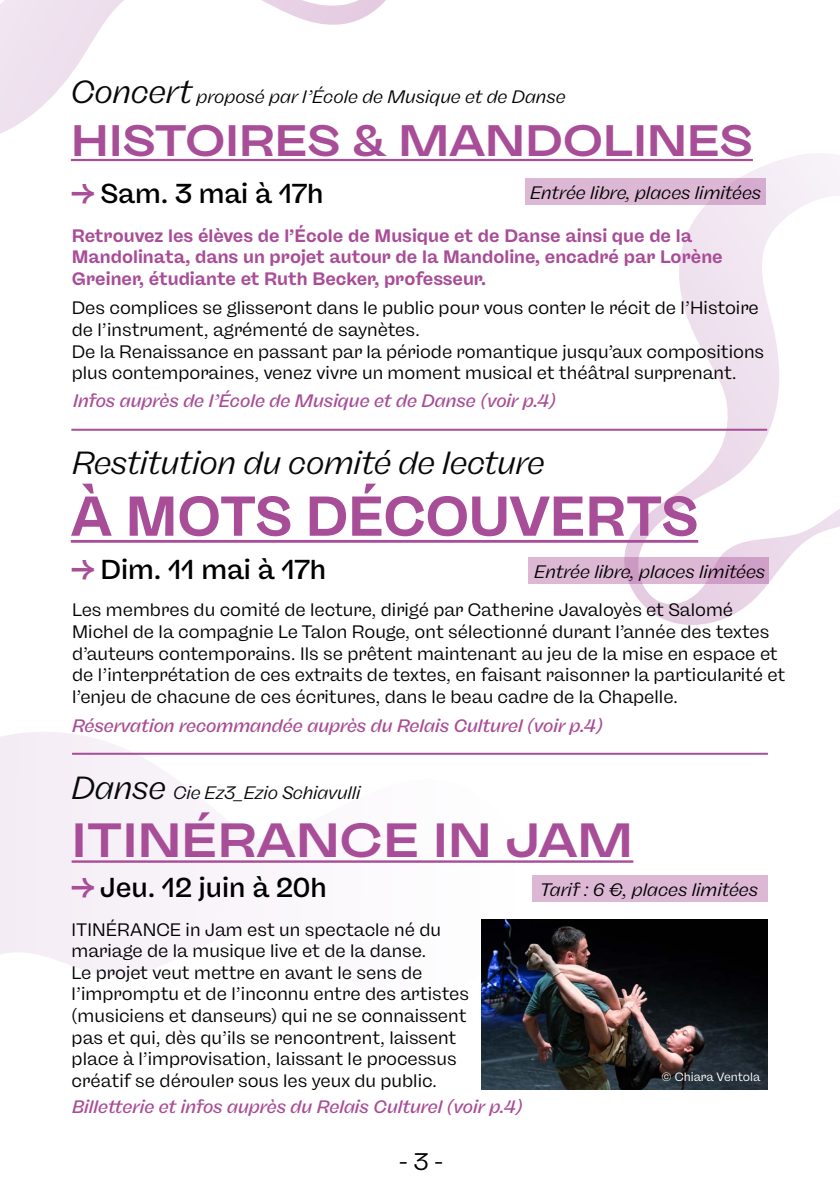
<style>
.page{position:relative;width:840px;height:1191px;background:#fff}
.page>*{position:absolute;margin:0;border:0;box-sizing:border-box;transform-origin:0 0}
.t1{font:700 56px "Freigeist";letter-spacing:-.01em;color:#a84d97}
.t2{font:700 expanded 48px "Freigeist";letter-spacing:-.01em;color:#a84d97}
.t3{font:700 expanded 44px "Freigeist";letter-spacing:-.01em;color:#a84d97}
.t4{font:italic 32px "Freigeist";letter-spacing:-.01em;color:#07080a}
.t5{font:500 27.4px "Freigeist";color:#000}
.t6{font:24px "Freigeist";color:#000}
.t7{font:18px/21.6px "Freigeist";color:#000}
.t8{font:700 18px/21.6px "Freigeist";color:#a84d97}
.t9{font:italic 500 18px "Freigeist";color:#a84d97}
.t10{font:italic 18px "Freigeist";color:#000}
.t11{font:italic 18px "Freigeist";letter-spacing:-.01em;color:#07080a}
.t12{font:12px "Freigeist";color:#fff}
.s1{font-size:32px;color:#07080a}
.s2{font-weight:700;color:#a84d97}
.s3{font-size:32px}
</style>
<div class="page">
<svg style="left:616px;top:153px;width:223px;height:472px"></svg>
<svg style="left:0;top:732px;width:544px;height:358px"></svg>
<svg style="left:0;top:0;width:386px;height:134px"></svg>
<div style="left:532px;top:875px;width:235px;height:26px;background:#dcb8d5"></div>
<hr style="left:72px;top:860px;width:561px;height:2px;background:#a84d97">
<img style="left:481px;top:920px;width:286px;height:169px">
<hr style="left:72px;top:752px;width:695px;height:2px;background:#a84d97">
<hr style="left:71px;top:540px;width:626px;height:3px;background:#a84d97">
<svg style="left:528px;top:557px;width:240px;height:26px;background:#d8b0d0"></svg>
<hr style="left:71px;top:159px;width:681px;height:2px;background:#a84d97">
<div style="left:525px;top:178px;width:240px;height:27px;background:linear-gradient(to right,#debbd7,#d7b0d1)"></div>
<hr style="left:71px;top:429px;width:695px;height:2px;background:#a84d97">
<p class="t10" style="left:71px;top:86px;width:496px"><span class="s1">Concert</span> proposé par l’École de Musique et de Danse</p>
<h3 class="t3" style="left:71px;top:113px;width:683px">HISTOIRES &amp; MANDOLINES</h3>
<h3 class="t5" style="left:72px;top:176px;width:252px"><span class="s2">→</span> Sam. 3 mai à 17h</h3>
<p class="t10" style="left:529px;top:182px;width:232px">Entrée libre, places limitées</p>
<p class="t8" style="left:72px;top:225px;width:652px">Retrouvez les élèves de l’École de Musique et de Danse ainsi que de la<br>Mandolinata, dans un projet autour de la Mandoline, encadré par Lorène<br>Greiner, étudiante et Ruth Becker, professeur.</p>
<p class="t7" style="left:72px;top:298px;width:693px">Des complices se glisseront dans le public pour vous conter le récit de l’Histoire de l’instrument, agrémenté de saynètes.<br>De la Renaissance en passant par la période romantique jusqu’aux compositions plus contemporaines, venez vivre un moment musical et théâtral surprenant.</p>
<p class="t9" style="left:73px;top:389px;width:484px">Infos auprès de l’École de Musique et de Danse (voir p.4)</p>
<h3 class="t4" style="left:72px;top:444px;width:474px">Restitution du comité de lecture</h3>
<h1 class="t1" style="left:71px;top:481px;width:628px">À MOTS DÉCOUVERTS</h1>
<h3 class="t5" style="left:72px;top:552px;width:255px"><span class="s2">→</span> Dim. 11 mai à 17h</h3>
<p class="t10" style="left:534px;top:561px;width:232px">Entrée libre, places limitées</p>
<p class="t7" style="left:72px;top:599px;width:714px">Les membres du comité de lecture, dirigé par Catherine Javaloyès et Salomé Michel de la compagnie Le Talon Rouge, ont sélectionné durant l’année des textes d’auteurs contemporains. Ils se prêtent maintenant au jeu de la mise en espace et de l’interprétation de ces extraits de textes, en faisant raisonner la particularité et l’enjeu de chacune de ces écritures, dans le beau cadre de la Chapelle.</p>
<p class="t9" style="left:72px;top:715px;width:532px">Réservation recommandée auprès du Relais Culturel (voir p.4)</p>
<p class="t11" style="left:72px;top:782px;width:290px"><span class="s3">Danse</span> Cie Ez3_Ezio Schiavulli</p>
<h2 class="t2" style="left:72px;top:810px;width:563px">ITINÉRANCE IN JAM</h2>
<h3 class="t5" style="left:72px;top:870px;width:256px"><span class="s2">→</span> Jeu. 12 juin à 20h</h3>
<p class="t7" style="left:72px;top:918px;width:398px">ITINÉRANCE in Jam est un spectacle né du mariage de la musique live et de la danse.<br>Le projet veut mettre en avant le sens de l’impromptu et de l’inconnu entre des artistes (musiciens et danseurs) qui ne se connaissent pas et qui, dès qu’ils se rencontrent, laissent place à l’improvisation, laissant le processus créatif se dérouler sous les yeux du public.</p>
<p class="t9" style="left:72px;top:1096px;width:451px">Billetterie et infos auprès du Relais Culturel (voir p.4)</p>
<h3 class="t6" style="left:398px;top:1147px;width:46px">- 3 -</h3>
<p class="t10" style="left:539px;top:879px;width:219px">Tarif : 6 €, places limitées</p>
<p class="t12" style="left:660px;top:1069px;width:100px">© Chiara Ventola</p>
</div>
